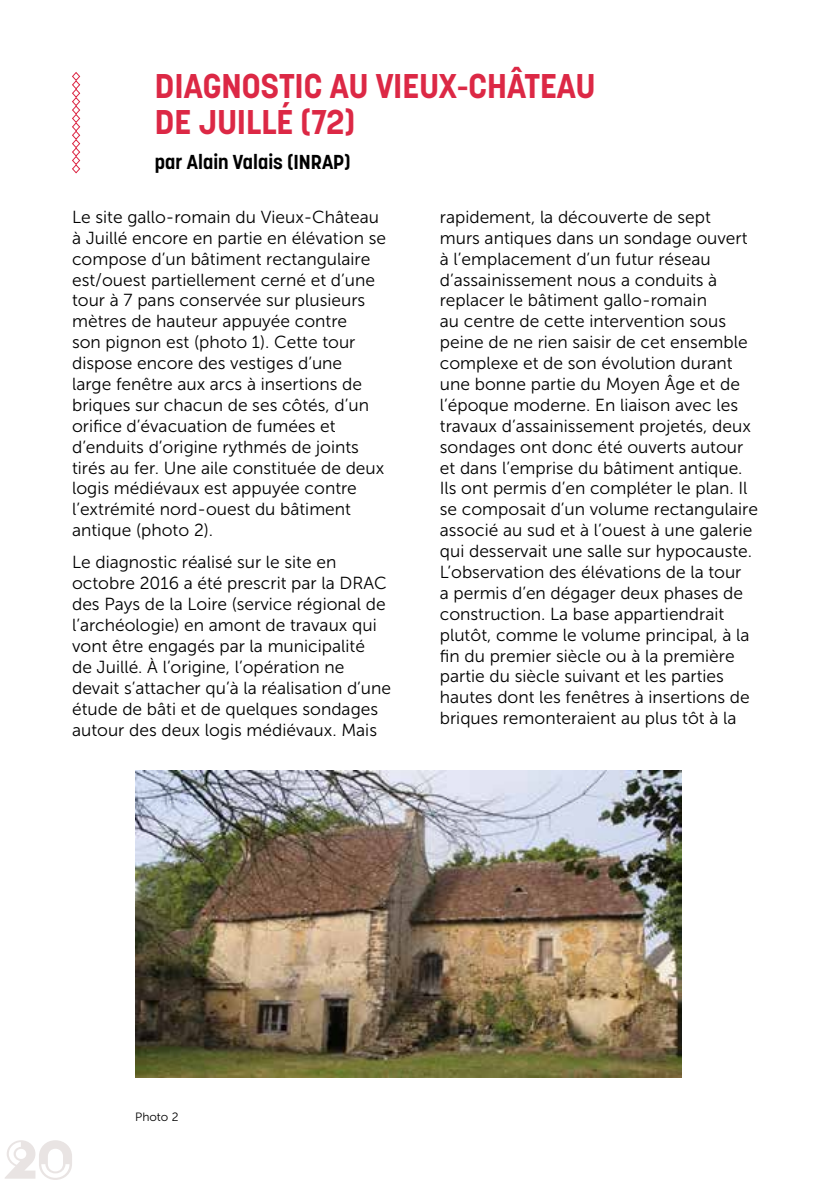
<style>
.page{position:relative;width:840px;height:1191px;background:#fff}
.page>*{position:absolute;margin:0;border:0;box-sizing:border-box;transform-origin:0 0}
.t1{font:700 34px/36px "Korolev";color:#dc2845}
.t2{font:700 20px "Korolev";color:#000}
.t3{font:17.4px/20.8px "Museo Sans 300";color:#000}
.t4{font:12px "Museo Sans 300";color:#000}
</style>
<div class="page">
<svg style="left:5px;top:1140px;width:67px;height:39px"></svg>
<img style="left:135px;top:770px;width:545px;height:307px">
<svg style="left:72px;top:72px;width:8px;height:102px"></svg>
<h1 class="t1" style="left:155px;top:68px;width:442px">DIAGNOSTIC AU VIEUX-CHÂTEAU<br>DE JUILLÉ (72)</h1>
<p class="t2" style="left:155px;top:150px;width:197px">par Alain Valais (INRAP)</p>
<p class="t3" style="left:72px;top:207px;width:315px">Le site gallo-romain du Vieux-Château à Juillé encore en partie en élévation se compose d’un bâtiment rectangulaire est/ouest partiellement cerné et d’une tour à 7 pans conservée sur plusieurs mètres de hauteur appuyée contre<br>son pignon est (photo 1). Cette tour dispose encore des vestiges d’une<br>large fenêtre aux arcs à insertions de briques sur chacun de ses côtés, d’un orifice d’évacuation de fumées et d’enduits d’origine rythmés de joints tirés au fer. Une aile constituée de deux logis médiévaux est appuyée contre l’extrémité nord-ouest du bâtiment antique (photo 2).</p>
<p class="t3" style="left:72px;top:552px;width:320px">Le diagnostic réalisé sur le site en octobre 2016 a été prescrit par la DRAC des Pays de la Loire (service régional de l’archéologie) en amont de travaux qui vont être engagés par la municipalité<br>de Juillé. À l’origine, l’opération ne devait s’attacher qu’à la réalisation d’une étude de bâti et de quelques sondages autour des deux logis médiévaux. Mais</p>
<p class="t3" style="left:439px;top:207px;width:319px">rapidement, la découverte de sept<br>murs antiques dans un sondage ouvert à l’emplacement d’un futur réseau d’assainissement nous a conduits à replacer le bâtiment gallo-romain<br>au centre de cette intervention sous peine de ne rien saisir de cet ensemble complexe et de son évolution durant une bonne partie du Moyen Âge et de l’époque moderne. En liaison avec les travaux d’assainissement projetés, deux sondages ont donc été ouverts autour et dans l’emprise du bâtiment antique.<br>Ils ont permis d’en compléter le plan. Il se composait d’un volume rectangulaire associé au sud et à l’ouest à une galerie qui desservait une salle sur hypocauste.<br>L’observation des élévations de la tour<br>a permis d’en dégager deux phases de construction. La base appartiendrait plutôt, comme le volume principal, à la fin du premier siècle ou à la première partie du siècle suivant et les parties hautes dont les fenêtres à insertions de briques remonteraient au plus tôt à la</p>
<p class="t4" style="left:135px;top:1110px;width:45px">Photo 2</p>
</div>
